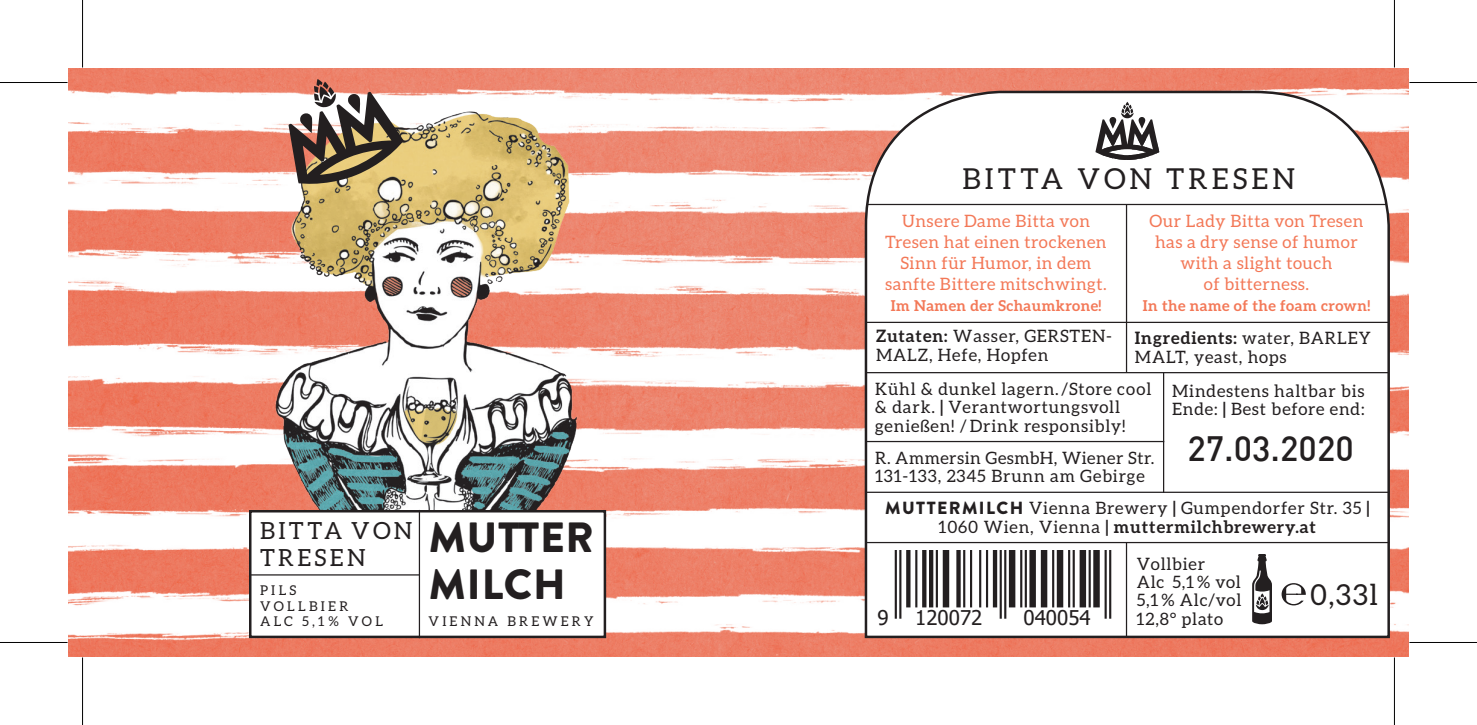
<style>
.page{position:relative;width:1477px;height:725px;background:#fff}
.page>*{position:absolute;margin:0;border:0;box-sizing:border-box;transform-origin:0 0}
.t1{font:900 42.25px/47px "Brandon Grotesque";letter-spacing:.02em;color:#231f20}
.t2{font:500 34.5px "DIN";color:#231f20}
.t3{font:29px "Aleo";letter-spacing:.14em;color:#231f20}
.t4{font:23.75px/26.2px "Aleo";letter-spacing:.14em;color:#231f20}
.t5{font:20.25px "Tahoma";color:#231f20}
.t6{font:17px/18.5px "Aleo";letter-spacing:.05em;color:#231f20}
.t7{font:17px/21px "Aleo";letter-spacing:.03em;color:#f37857;text-align:center}
.t8{font:700 15px "Aleo";letter-spacing:.03em;color:#f37857}
.t9{font:13.5px/15.8px "Aleo";letter-spacing:.24em;color:#231f20}
.s1{font-weight:700}
.s2{font-family:"Brandon Grotesque";font-weight:900;font-size:17.5px}
</style>
<div class="page">
<img style="left:68px;top:68px;width:1340px;height:589px">
<img style="left:257px;top:68px;width:333px;height:442px">
<svg style="left:863px;top:89px;width:527px;height:550px"></svg>
<hr style="left:867px;top:204px;width:518px;height:1px;background:#231f20">
<div style="left:865px;top:551px;width:249px;height:83px;background:#fff"></div>
<svg style="left:896px;top:551px;width:211px;height:68px"></svg>
<hr style="left:899px;top:551px;width:2px;height:68px;background:#231f20">
<hr style="left:894px;top:551px;width:2px;height:68px;background:#231f20">
<svg style="left:906px;top:551px;width:4px;height:56px"></svg>
<hr style="left:915px;top:551px;width:2px;height:56px;background:#231f20">
<div style="left:928px;top:551px;width:5px;height:56px;background:#231f20"></div>
<svg style="left:922px;top:551px;width:4px;height:56px"></svg>
<hr style="left:935px;top:551px;width:2px;height:56px;background:#231f20">
<div style="left:942px;top:551px;width:7px;height:56px;background:#231f20"></div>
<svg style="left:956px;top:551px;width:4px;height:56px"></svg>
<hr style="left:985px;top:551px;width:2px;height:56px;background:#231f20">
<hr style="left:978px;top:551px;width:3px;height:56px;background:#231f20">
<hr style="left:969px;top:551px;width:3px;height:56px;background:#231f20">
<hr style="left:963px;top:551px;width:2px;height:56px;background:#231f20">
<div style="left:992px;top:551px;width:5px;height:56px;background:#231f20"></div>
<hr style="left:1004px;top:551px;width:2px;height:68px;background:#231f20">
<hr style="left:999px;top:551px;width:2px;height:68px;background:#231f20">
<div style="left:1008px;top:551px;width:7px;height:56px;background:#231f20"></div>
<hr style="left:1024px;top:551px;width:2px;height:56px;background:#231f20">
<hr style="left:1020px;top:551px;width:2px;height:56px;background:#231f20">
<div style="left:1040px;top:551px;width:7px;height:56px;background:#231f20"></div>
<div style="left:1029px;top:551px;width:6px;height:56px;background:#231f20"></div>
<hr style="left:1051px;top:551px;width:3px;height:56px;background:#231f20">
<div style="left:1056px;top:551px;width:7px;height:56px;background:#231f20"></div>
<hr style="left:1072px;top:551px;width:2px;height:56px;background:#231f20">
<hr style="left:1067px;top:551px;width:3px;height:56px;background:#231f20">
<div style="left:1079px;top:551px;width:6px;height:56px;background:#231f20"></div>
<hr style="left:1088px;top:551px;width:2px;height:56px;background:#231f20">
<div style="left:1093px;top:551px;width:6px;height:56px;background:#231f20"></div>
<hr style="left:1108px;top:551px;width:3px;height:68px;background:#231f20">
<hr style="left:1104px;top:551px;width:2px;height:68px;background:#231f20">
<hr style="left:1162px;top:373px;width:1px;height:120px;background:#231f20">
<svg style="left:1095px;top:102px;width:63px;height:58px"></svg>
<svg style="left:1138px;top:117px;width:7px;height:12px"></svg>
<svg style="left:1109px;top:117px;width:7px;height:12px"></svg>
<svg style="left:1281px;top:583px;width:24px;height:22px"></svg>
<svg style="left:1251px;top:554px;width:20px;height:70px"></svg>
<hr style="left:1125px;top:542px;width:1px;height:95px;background:#231f20">
<hr style="left:1125px;top:205px;width:1px;height:168px;background:#231f20">
<hr style="left:865px;top:441px;width:299px;height:1px;background:#231f20">
<hr style="left:866px;top:322px;width:521px;height:1px;background:#231f20">
<hr style="left:866px;top:372px;width:521px;height:1px;background:#231f20">
<hr style="left:866px;top:542px;width:523px;height:1px;background:#231f20">
<hr style="left:866px;top:492px;width:523px;height:1px;background:#231f20">
<svg style="left:288px;top:79px;width:115px;height:106px"></svg>
<div style="left:249px;top:510px;width:357px;height:128px;background:#fff;border:2px solid #231f20"></div>
<hr style="left:419px;top:510px;width:1px;height:128px;background:#231f20">
<hr style="left:251px;top:574px;width:168px;height:1px;background:#231f20">
<hr style="left:0;top:82px;width:68px;height:1px;background:#000">
<hr style="left:1409px;top:82px;width:67px;height:1px;background:#000">
<hr style="left:0;top:642px;width:68px;height:1px;background:#000">
<hr style="left:1409px;top:642px;width:67px;height:1px;background:#000">
<hr style="left:82px;top:0;width:1px;height:68px;background:#000">
<hr style="left:82px;top:657px;width:1px;height:68px;background:#000">
<hr style="left:1393px;top:0;width:1px;height:68px;background:#000">
<hr style="left:1393px;top:657px;width:1px;height:68px;background:#000">
<h3 class="t4" style="left:260px;top:517px;width:154px">BITTA VON<br>TRESEN</h3>
<p class="t9" style="left:260px;top:582px;width:124px">PILS<br>VOLLBIER<br>ALC 5,1% VOL</p>
<h1 class="t1" style="left:429px;top:514px;width:166px">MUTTER<br>MILCH</h1>
<p class="t9" style="left:428px;top:613px;width:166px">VIENNA BREWERY</p>
<h3 class="t3" style="left:962px;top:162px;width:334px">BITTA VON TRESEN</h3>
<p class="t7" style="left:885px;top:210px;width:223px">Unsere Dame Bitta von<br>Tresen hat einen trockenen<br>Sinn für Humor, in dem sanfte Bittere mitschwingt.</p>
<p class="t8" style="left:890px;top:297px;width:212px">Im Namen der Schaumkrone!</p>
<p class="t7" style="left:1149px;top:210px;width:215px">Our Lady Bitta von Tresen has a dry sense of humor with a slight touch<br>of bitterness.</p>
<p class="t8" style="left:1142px;top:297px;width:229px">In the name of the foam crown!</p>
<p class="t6" style="left:875px;top:327px;width:237px"><span class="s1">Zutaten:</span> Wasser, GERSTEN-<br>MALZ, Hefe, Hopfen</p>
<p class="t6" style="left:1134px;top:329px;width:237px"><span class="s1">Ingredients:</span> water, BARLEY<br>MALT, yeast, hops</p>
<p class="t6" style="left:1171px;top:381px;width:194px">Mindestens haltbar bis<br>Ende: <span class="s1">|</span> Best before end:</p>
<p class="t6" style="left:874px;top:379px;width:278px">Kühl &amp; dunkel lagern./Store cool &amp; dark. <span class="s1">|</span> Verantwortungsvoll genießen! /Drink responsibly!</p>
<h2 class="t2" style="left:1187px;top:426px;width:168px">27.03.2020</h2>
<p class="t6" style="left:875px;top:448px;width:281px">R. Ammersin GesmbH, Wiener Str.<br>131-133, 2345 Brunn am Gebirge</p>
<p class="t6" style="left:885px;top:499px;width:486px;text-align:center"><span class="s2">MUTTERMILCH</span> Vienna Brewery <span class="s1">|</span> Gumpendorfer Str. 35 <span class="s1">|<br></span>1060 Wien, Vienna <span class="s1">| muttermilchbrewery.at</span></p>
<p class="t5" style="left:877px;top:604px;width:13px">9</p>
<p class="t5" style="left:915px;top:604px;width:69px">120072</p>
<p class="t5" style="left:1023px;top:604px;width:69px">040054</p>
<p class="t6" style="left:1136px;top:554px;width:106px">Vollbier<br>Alc 5,1 % vol<br>5,1 % Alc/vol<br>12,8° plato</p>
<h3 class="t3" style="left:1309px;top:579px;width:69px">0,33l</h3>
</div>
